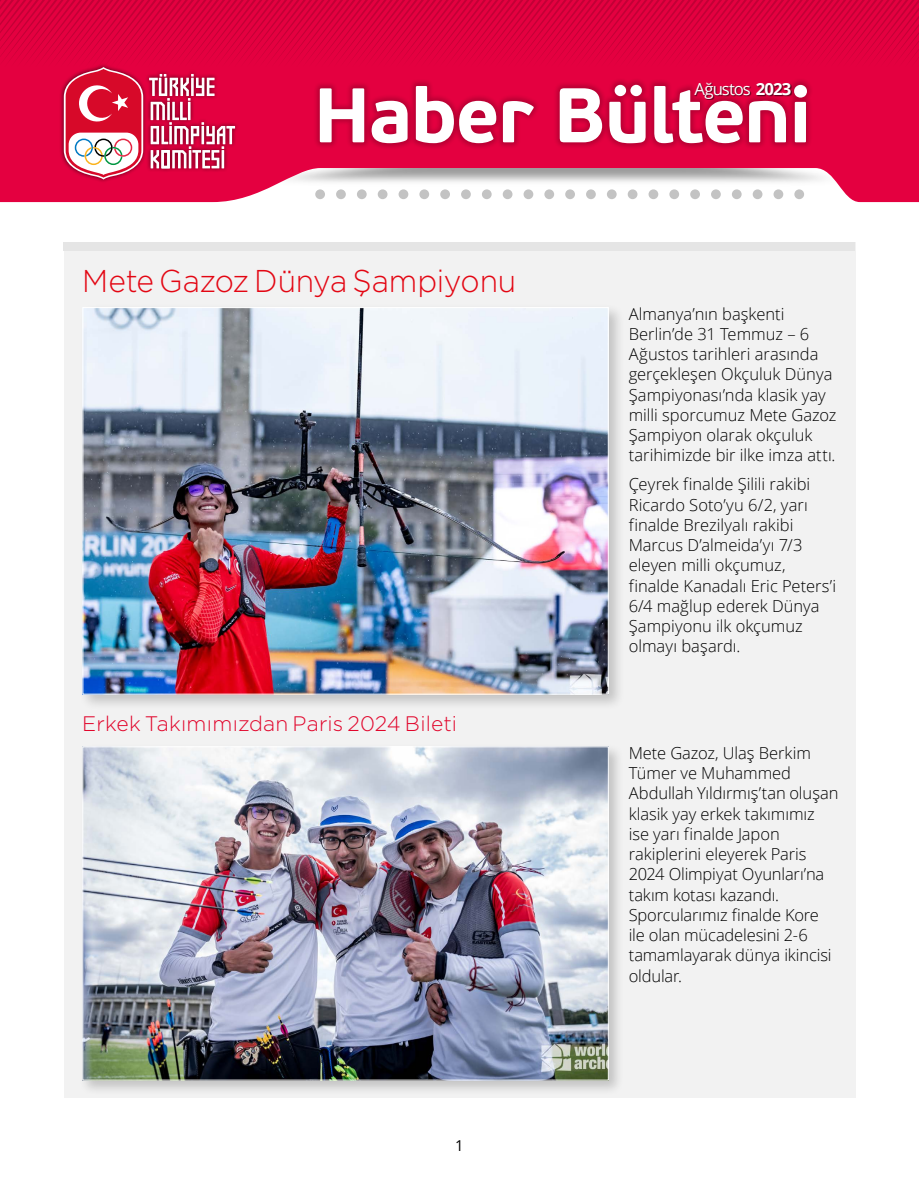
<style>
.page{position:relative;width:919px;height:1187px;background:#fff}
.page>*{position:absolute;margin:0;border:0;box-sizing:border-box;transform-origin:0 0}
.t1{font:700 77.1px "PF Beau Sans Pro";letter-spacing:-.025em;color:#fff}
.t2{font:300 31.5px "Gotham";letter-spacing:-.01em;color:#e30613;scale:.95 1}
.t3{font:300 21px "Gotham";letter-spacing:.01em;color:#e1062c}
.t4{font:16.8px "Open Sans";letter-spacing:-.065em;color:#fff}
.t5{font:300 16.5px/20.2px "Open Sans";color:#000}
.t6{font:15px "Open Sans";color:#000}
.s1{font-weight:700}
</style>
<div class="page">
<div style="left:64px;top:242px;width:791px;height:856px;background:#f2f2f2"></div>
<svg style="left:0;top:179px;width:918px;height:24px"></svg>
<img style="left:263px;top:179px;width:585px;height:8px">
<div style="left:315px;top:189px;width:10px;height:10px;background:#c3c3c3;border-radius:50%"></div>
<div style="left:336px;top:189px;width:10px;height:10px;background:#c3c3c3;border-radius:50%"></div>
<div style="left:357px;top:189px;width:9px;height:10px;background:#c3c3c3;border-radius:50%"></div>
<div style="left:378px;top:189px;width:9px;height:10px;background:#c3c3c3;border-radius:50%"></div>
<div style="left:398px;top:189px;width:10px;height:10px;background:#c3c3c3;border-radius:50%"></div>
<div style="left:419px;top:189px;width:10px;height:10px;background:#c3c3c3;border-radius:50%"></div>
<div style="left:440px;top:189px;width:10px;height:10px;background:#c3c3c3;border-radius:50%"></div>
<div style="left:461px;top:189px;width:10px;height:10px;background:#c3c3c3;border-radius:50%"></div>
<div style="left:482px;top:189px;width:9px;height:10px;background:#c3c3c3;border-radius:50%"></div>
<div style="left:502px;top:189px;width:10px;height:10px;background:#c3c3c3;border-radius:50%"></div>
<div style="left:523px;top:189px;width:10px;height:10px;background:#c3c3c3;border-radius:50%"></div>
<div style="left:544px;top:189px;width:10px;height:10px;background:#c3c3c3;border-radius:50%"></div>
<div style="left:565px;top:189px;width:10px;height:10px;background:#c3c3c3;border-radius:50%"></div>
<div style="left:586px;top:189px;width:9px;height:10px;background:#c3c3c3;border-radius:50%"></div>
<div style="left:607px;top:189px;width:9px;height:10px;background:#c3c3c3;border-radius:50%"></div>
<div style="left:627px;top:189px;width:10px;height:10px;background:#c3c3c3;border-radius:50%"></div>
<div style="left:648px;top:189px;width:10px;height:10px;background:#c3c3c3;border-radius:50%"></div>
<div style="left:669px;top:189px;width:10px;height:10px;background:#c3c3c3;border-radius:50%"></div>
<div style="left:690px;top:189px;width:10px;height:10px;background:#c3c3c3;border-radius:50%"></div>
<div style="left:711px;top:189px;width:9px;height:10px;background:#c3c3c3;border-radius:50%"></div>
<div style="left:731px;top:189px;width:10px;height:10px;background:#c3c3c3;border-radius:50%"></div>
<div style="left:752px;top:189px;width:10px;height:10px;background:#c3c3c3;border-radius:50%"></div>
<div style="left:773px;top:189px;width:10px;height:10px;background:#c3c3c3;border-radius:50%"></div>
<div style="left:794px;top:189px;width:10px;height:10px;background:#c3c3c3;border-radius:50%"></div>
<div style="left:79px;top:303px;width:546px;height:408px;background:#000;opacity:.2"></div>
<img style="left:84px;top:309px;width:522px;height:383px">
<div style="left:79px;top:742px;width:545px;height:354px;background:#000;opacity:.2"></div>
<img style="left:84px;top:748px;width:522px;height:330px">
<div style="left:64px;top:242px;width:791px;height:9px;background:#e5e5e5"></div>
<svg style="left:0;top:0;width:918px;height:179px;background:#d80f47"></svg>
<p class="t4" style="left:694px;top:77px;width:98px">Ağustos <span class="s1">2023</span></p>
<h1 class="t1" style="left:314px;top:68px;width:500px">Haber Bülteni</h1>
<h2 class="t2" style="left:82px;top:264px;width:458px">Mete Gazoz Dünya Şampiyonu</h2>
<p class="t3" style="left:82px;top:711px;width:376px">Erkek Takımımızdan Paris 2024 Bileti</p>
<p class="t6" style="left:455px;top:1135px;width:10px">1</p>
<p class="t5" style="left:628px;top:303px;width:209px">Almanya’nın başkenti<br>Berlin’de 31 Temmuz – 6<br>Ağustos tarihleri arasında gerçekleşen Okçuluk Dünya<br>Şampiyonası’nda klasik yay milli sporcumuz Mete Gazoz<br>Şampiyon olarak okçuluk tarihimizde bir ilke imza attı.</p>
<p class="t5" style="left:628px;top:473px;width:209px">Çeyrek finalde Şilili rakibi<br>Ricardo Soto’yu 6/2, yarı finalde Brezilyalı rakibi<br>Marcus D’almeida’yı 7/3 eleyen milli okçumuz, finalde Kanadalı Eric Peters’i<br>6/4 mağlup ederek Dünya<br>Şampiyonu ilk okçumuz olmayı başardı.</p>
<p class="t5" style="left:628px;top:742px;width:211px">Mete Gazoz, Ulaş Berkim<br>Tümer ve Muhammed<br>Abdullah Yıldırmış’tan oluşan klasik yay erkek takımımız ise yarı finalde Japon rakiplerini eleyerek Paris<br>2024 Olimpiyat Oyunları’na takım kotası kazandı.<br>Sporcularımız finalde Kore ile olan mücadelesini 2-6 tamamlayarak dünya ikincisi oldular.</p>
</div>
